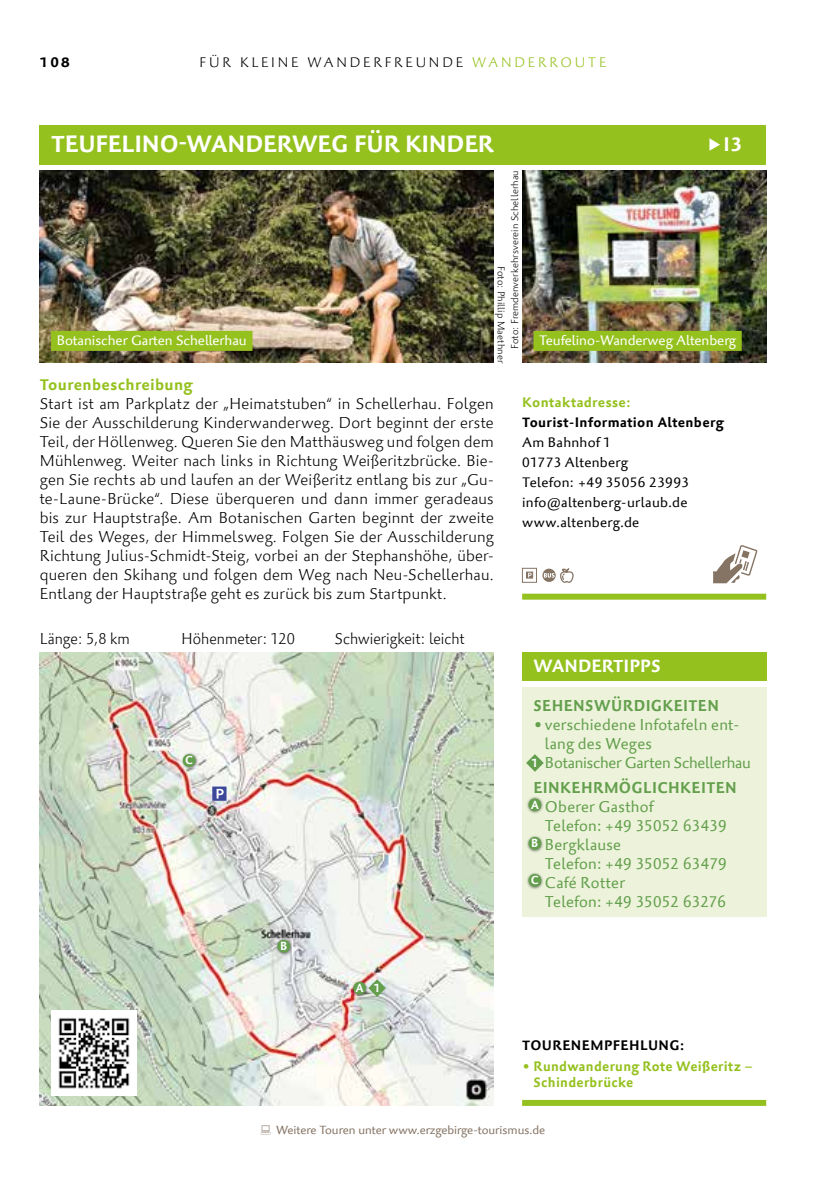
<style>
.page{position:relative;width:840px;height:1191px;background:#fff}
.page>*{position:absolute;margin:0;border:0;box-sizing:border-box;transform-origin:0 0}
.t1{font:700 24px "Palatino Sans Com";letter-spacing:-.01em;color:#fff}
.t2{font:700 20px "Palatino Sans Com";color:#fff}
.t3{font:700 18px "Palatino Sans Com";color:#fff}
.t4{font:300 16px/19px "Palatino Sans Com";letter-spacing:.01em;color:#000;text-align:justify}
.t5{font:16px/19px "Palatino Sans Com";letter-spacing:.015em;color:#649f4d}
.t6{font:300 16px "Palatino Sans Com";letter-spacing:.01em;color:#000;scale:.95 1}
.t7{font:700 16px "Palatino Sans Com";letter-spacing:.025em;color:#649f4d}
.t8{font:16px "Palatino Sans Com";letter-spacing:-.01em;color:#649f4d}
.t9{font:700 16px "Palatino Sans Com";letter-spacing:.02em;color:#95c11f}
.t10{font:14px/20px "Palatino Sans Com";letter-spacing:.025em;color:#000}
.t11{font:700 14px/16px "Palatino Sans Com";letter-spacing:.03em;color:#95c11f}
.t12{font:14px "Palatino Sans Com";color:#fff}
.t13{font:700 14px "Palatino Sans Com";letter-spacing:.03em;color:#000}
.t14{font:300 14px "Palatino Sans Com";letter-spacing:.2em;color:#000}
.t15{font:700 14px "Palatino Sans Com";letter-spacing:.03em;color:#000;scale:1.05 1}
.t16{font:12px "Palatino Sans Com";color:#857464}
.t17{font:700 12px "Palatino Sans Com";color:#fff}
.t18{font:300 10px "Palatino Sans Com";letter-spacing:.02em;color:#000}
.s1{color:#95c11f}
</style>
<div class="page">
<svg style="left:260px;top:1125px;width:10px;height:9px"></svg>
<div style="left:522px;top:687px;width:243px;height:230px;background:#ecf3da"></div>
<div style="left:40px;top:125px;width:725px;height:39px;background:#95c11f"></div>
<svg style="left:709px;top:138px;width:10px;height:13px"></svg>
<img style="left:522px;top:170px;width:243px;height:193px">
<img style="left:40px;top:170px;width:453px;height:193px">
<div style="left:522px;top:652px;width:243px;height:28px;background:#95c11f"></div>
<div style="left:526px;top:796px;width:18px;height:18px;background:#000;opacity:.5"></div>
<div style="left:528px;top:798px;width:13px;height:13px;background:#649f4d;border-radius:50%"></div>
<div style="left:526px;top:834px;width:18px;height:18px;background:#000;opacity:.5"></div>
<div style="left:528px;top:837px;width:13px;height:12px;background:#649f4d;border-radius:50%"></div>
<div style="left:526px;top:871px;width:18px;height:18px;background:#000;opacity:.5"></div>
<div style="left:528px;top:874px;width:13px;height:12px;background:#649f4d;border-radius:50%"></div>
<img style="left:40px;top:652px;width:453px;height:454px">
<div style="left:533px;top:331px;width:208px;height:20px;background:#95c11f"></div>
<div style="left:51px;top:331px;width:201px;height:20px;background:#95c11f"></div>
<div style="left:522px;top:593px;width:243px;height:6px;background:#95c11f"></div>
<div style="left:522px;top:1100px;width:243px;height:6px;background:#95c11f"></div>
<img style="left:51px;top:1010px;width:85px;height:85px">
<div style="left:522px;top:568px;width:14px;height:14px;border:1px solid #857464"></div>
<svg style="left:526px;top:571px;width:7px;height:7px"></svg>
<svg style="left:526px;top:754px;width:17px;height:18px"></svg>
<div style="left:180px;top:752px;width:18px;height:18px;background:#000;opacity:.5"></div>
<div style="left:183px;top:754px;width:12px;height:13px;background:#649f4d;border-radius:50%"></div>
<div style="left:275px;top:937px;width:18px;height:18px;background:#000;opacity:.5"></div>
<div style="left:277px;top:939px;width:13px;height:13px;background:#649f4d;border-radius:50%"></div>
<div style="left:351px;top:979px;width:18px;height:18px;background:#000;opacity:.5"></div>
<div style="left:353px;top:981px;width:13px;height:13px;background:#649f4d;border-radius:50%"></div>
<svg style="left:368px;top:979px;width:18px;height:18px"></svg>
<svg style="left:212px;top:786px;width:14px;height:15px"></svg>
<svg style="left:542px;top:568px;width:32px;height:15px"></svg>
<svg style="left:713px;top:545px;width:45px;height:38px"></svg>
<p class="t15" style="left:40px;top:53px;width:30px">108</p>
<p class="t14" style="left:199px;top:53px;width:408px">FÜR KLEINE WANDERFREUNDE <span class="s1">WANDERROUTE</span></p>
<h1 class="t1" style="left:51px;top:129px;width:444px">TEUFELINO-WANDERWEG FÜR KINDER</h1>
<p class="t2" style="left:723px;top:131px;width:20px">I3</p>
<p class="t18" style="left:508px;top:349px;width:181px;rotate:-90deg">Foto: Fremdenverkehrsverein Schellerhau</p>
<p class="t18" style="left:507px;top:266px;width:99px;rotate:90deg">Foto: Phillip Maethner</p>
<p class="t12" style="left:57px;top:332px;width:191px">Botanischer Garten Schellerhau</p>
<p class="t12" style="left:539px;top:332px;width:198px">Teufelino-Wanderweg Altenberg</p>
<p class="t9" style="left:40px;top:374px;width:154px">Tourenbeschreibung</p>
<p class="t4" style="left:40px;top:394px;width:455px">Start ist am Parkplatz der „Heimatstuben“ in Schellerhau. Folgen Sie der Ausschilderung Kinderwanderweg. Dort beginnt der erste Teil, der Höllenweg. Queren Sie den Matthäusweg und folgen dem Mühlenweg. Weiter nach links in Richtung Weißeritzbrücke. Bie&shy;gen Sie rechts ab und laufen an der Weißeritz entlang bis zur „Gu&shy;te-Laune-Brücke“. Diese überqueren und dann immer geradeaus bis zur Hauptstraße. Am Botanischen Garten beginnt der zweite Teil des Weges, der Himmelsweg. Folgen Sie der Ausschilderung Richtung Julius-Schmidt-Steig, vorbei an der Stephanshöhe, über&shy;queren den Skihang und folgen dem Weg nach Neu-Schellerhau.<br>Entlang der Hauptstraße geht es zurück bis zum Startpunkt.</p>
<p class="t6" style="left:40px;top:629px;width:96px">Länge: 5,8 km</p>
<p class="t6" style="left:181px;top:629px;width:121px">Höhenmeter: 120</p>
<p class="t6" style="left:334px;top:629px;width:138px">Schwierigkeit: leicht</p>
<p class="t11" style="left:522px;top:395px;width:110px">Kontaktadresse:</p>
<p class="t13" style="left:522px;top:413px;width:203px">Tourist-Information Altenberg</p>
<p class="t10" style="left:522px;top:432px;width:168px">Am Bahnhof 1<br>01773 Altenberg<br>Telefon: +49 35056 23993 info@altenberg-urlaub.de www.altenberg.de</p>
<p class="t3" style="left:533px;top:654px;width:129px">WANDERTIPPS</p>
<p class="t7" style="left:533px;top:695px;width:187px">SEHENSWÜRDIGKEITEN</p>
<p class="t5" style="left:544px;top:715px;width:196px;text-indent:-11px">• verschiedene Infotafeln ent&shy;lang des Weges</p>
<p class="t8" style="left:533px;top:752px;width:219px">• Botanischer Garten Schellerhau</p>
<p class="t7" style="left:533px;top:777px;width:205px">EINKEHRMÖGLICHKEITEN</p>
<p class="t5" style="left:544px;top:796px;width:183px;text-indent:-11px">• Oberer Gasthof<br>Telefon: +49 35052 63439</p>
<p class="t5" style="left:544px;top:834px;width:183px;text-indent:-11px">• Bergklause<br>Telefon: +49 35052 63479</p>
<p class="t5" style="left:544px;top:872px;width:182px;text-indent:-11px">• Café Rotter<br>Telefon: +49 35052 63276</p>
<p class="t17" style="left:185px;top:752px;width:9px">C</p>
<p class="t17" style="left:531px;top:755px;width:8px">1</p>
<p class="t17" style="left:530px;top:797px;width:10px">A</p>
<p class="t17" style="left:531px;top:835px;width:9px">B</p>
<p class="t17" style="left:530px;top:872px;width:9px">C</p>
<p class="t17" style="left:280px;top:938px;width:9px">B</p>
<p class="t17" style="left:355px;top:980px;width:26px">A 1</p>
<p class="t13" style="left:522px;top:1036px;width:164px">TOURENEMPFEHLUNG:</p>
<p class="t11" style="left:533px;top:1059px;width:221px;text-indent:-11px">• Rundwanderung Rote Weißeritz –<br>Schinderbrücke</p>
<p class="t16" style="left:276px;top:1122px;width:270px">Weitere Touren unter www.erzgebirge-tourismus.de</p>
</div>
